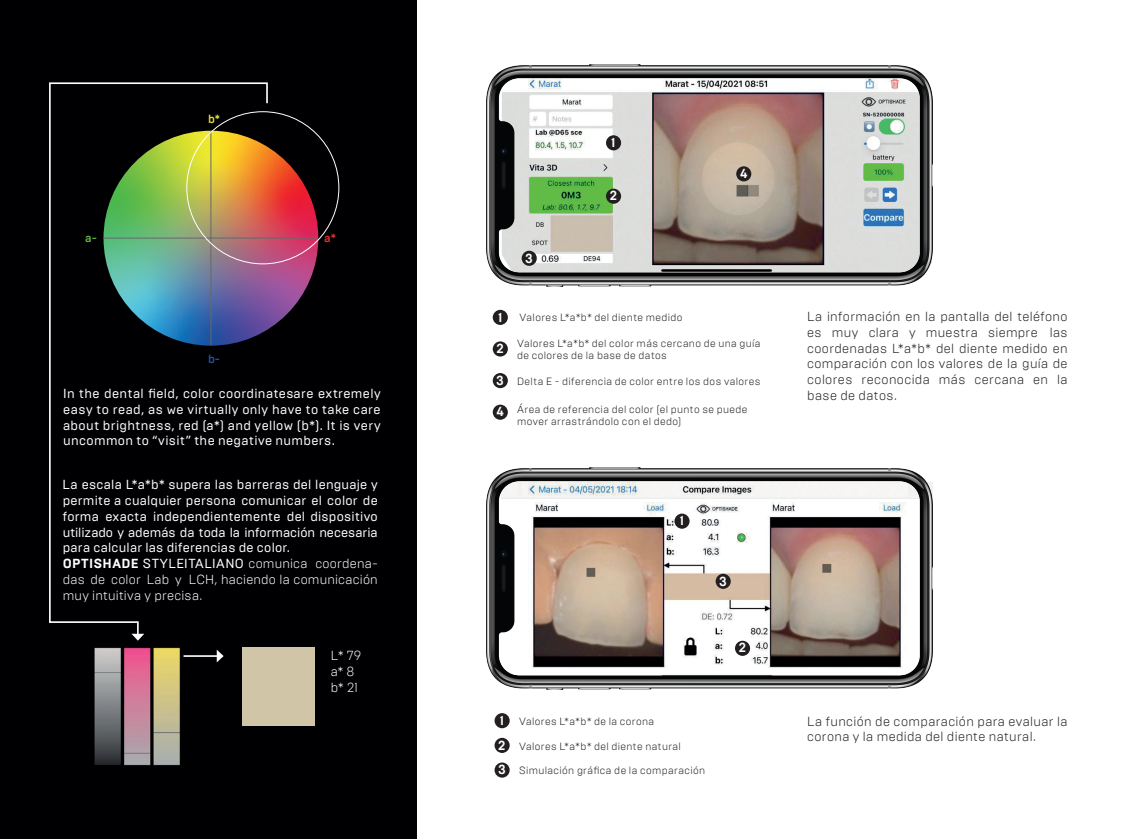
<style>
.page{position:relative;width:1136px;height:839px;background:#fff}
.page>*{position:absolute;margin:0;border:0;box-sizing:border-box;transform-origin:0 0}
.t1{font:13.12px/15.8px "Brutal Type";letter-spacing:.015em;color:#fff}
.t2{font:300 13.12px/15.8px "Brutal Type";letter-spacing:.03em;color:#231f20}
.t3{font:700 13.12px/24.7px "Brutal Type";color:#fff}
.t4{font:300 13.12px/16.3px "Brutal Type";color:#fff}
.t5{font:500 11.72px "Brutal Type";color:#eae836}
.t6{font:500 11.72px "Brutal Type";color:#ed302e}
.t7{font:500 11.72px "Brutal Type";color:#2656a3}
.t8{font:500 11.72px "Brutal Type";color:#63ba47}
.t9{font:300 10.5px/12.6px "Brutal Type";letter-spacing:.035em;color:#231f20}
.s1{font-weight:700}
.s2{font-weight:300}
</style>
<div class="page">
<div style="left:0;top:0;width:416px;height:838px;background:#000002"></div>
<img style="left:487px;top:65px;width:445px;height:222px">
<div style="left:606px;top:135px;width:15px;height:15px;background:#231f20;border-radius:50%"></div>
<div style="left:606px;top:189px;width:15px;height:15px;background:#231f20;border-radius:50%"></div>
<div style="left:736px;top:166px;width:15px;height:15px;background:#231f20;border-radius:50%"></div>
<div style="left:522px;top:251px;width:15px;height:15px;background:#231f20;border-radius:50%"></div>
<div style="left:493px;top:310px;width:15px;height:15px;background:#231f20;border-radius:50%"></div>
<div style="left:493px;top:341px;width:15px;height:15px;background:#231f20;border-radius:50%"></div>
<div style="left:493px;top:373px;width:15px;height:15px;background:#231f20;border-radius:50%"></div>
<div style="left:493px;top:404px;width:15px;height:15px;background:#231f20;border-radius:50%"></div>
<img style="left:487px;top:467px;width:445px;height:222px">
<div style="left:495px;top:713px;width:15px;height:15px;background:#231f20;border-radius:50%"></div>
<div style="left:495px;top:737px;width:15px;height:15px;background:#231f20;border-radius:50%"></div>
<div style="left:495px;top:762px;width:15px;height:15px;background:#231f20;border-radius:50%"></div>
<svg style="left:104px;top:131px;width:214px;height:214px;background:#cc4264"></svg>
<hr style="left:104px;top:238px;width:214px;height:1px;background:#666968">
<svg style="left:217px;top:650px;width:7px;height:12px"></svg>
<img style="left:95px;top:647px;width:85px;height:118px">
<div style="left:243px;top:647px;width:72px;height:78px;background:#d1c5a7"></div>
<img style="left:49px;top:82px;width:220px;height:556px">
<hr style="left:184px;top:655px;width:38px;height:1px;background:#fff">
<p class="t8" style="left:85px;top:231px;width:13px">a-</p>
<p class="t5" style="left:208px;top:112px;width:13px">b*</p>
<p class="t7" style="left:208px;top:352px;width:14px">b-</p>
<p class="t6" style="left:324px;top:231px;width:13px">a*</p>
<p class="t1" style="left:63px;top:385px;width:319px;text-align:justify">In the dental field, color coordinatesare extremely easy to read, as we virtually only have to take care about brightness, red (a*) and yellow (b*). It is very uncommon to “visit” the negative numbers.</p>
<p class="t1" style="left:63px;top:476px;width:317px">La escala L*a*b* supera las barreras del lenguaje y permite a cualquier persona comunicar el color de forma exacta independientemente del dispositivo utilizado y además da toda la información necesaria para calcular las diferencias de color.<br><span class="s1">OPTISHADE</span> STYLEITALIANO <span class="s2">comunica coordena&shy;das de color Lab y LCH, haciendo la comunicación muy intuitiva y precisa.</span></p>
<p class="t4" style="left:331px;top:647px;width:32px">L* 79 a* 8 b* 21</p>
<p class="t3" style="left:611px;top:130px;width:6px">1</p>
<p class="t3" style="left:610px;top:183px;width:9px">2</p>
<p class="t3" style="left:740px;top:161px;width:9px">4</p>
<p class="t3" style="left:525px;top:245px;width:9px">3</p>
<p class="t3" style="left:498px;top:304px;width:6px">1</p>
<p class="t3" style="left:496px;top:336px;width:9px">2</p>
<p class="t3" style="left:496px;top:368px;width:9px">3</p>
<p class="t3" style="left:497px;top:399px;width:9px">4</p>
<p class="t9" style="left:520px;top:311px;width:164px">Valores L*a*b* del diente medido</p>
<p class="t9" style="left:517px;top:336px;width:245px">Valores L*a*b* del color más cercano de una guía de colores de la base de datos</p>
<p class="t9" style="left:517px;top:374px;width:245px">Delta E - diferencia de color entre los dos valores</p>
<p class="t9" style="left:517px;top:403px;width:232px">Área de referencia del color (el punto se puede mover arrastrándolo con el dedo)</p>
<p class="t3" style="left:680px;top:508px;width:6px">1</p>
<p class="t3" style="left:719px;top:569px;width:9px">3</p>
<p class="t3" style="left:739px;top:635px;width:9px">2</p>
<p class="t3" style="left:498px;top:707px;width:9px">1<br>2<br>3</p>
<p class="t9" style="left:519px;top:714px;width:137px">Valores L*a*b* de la corona</p>
<p class="t9" style="left:519px;top:739px;width:163px">Valores L*a*b* del diente natural</p>
<p class="t9" style="left:519px;top:764px;width:187px">Simulación gráfica de la comparación</p>
<p class="t2" style="left:807px;top:308px;width:262px;text-align:justify">La información en la pantalla del teléfono es muy clara y muestra siempre las coordenadas L*a*b* del diente medido en comparación con los valores de la guía de colores reconocida más cercana en la base de datos.</p>
<p class="t2" style="left:807px;top:712px;width:262px">La función de comparación para evaluar la corona y la medida del diente natural.</p>
</div>
